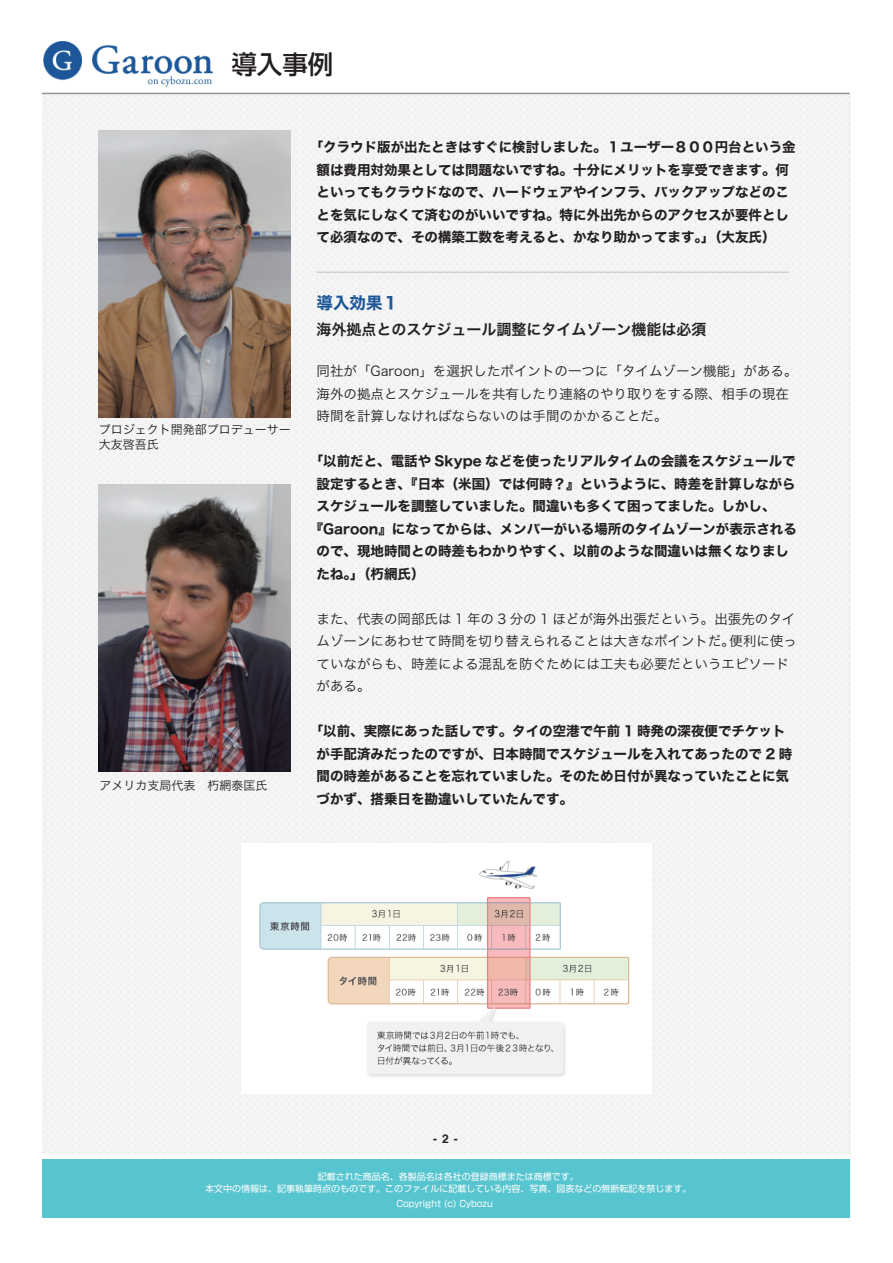
<style>
.page{position:relative;width:893px;height:1263px;background:#fff}
.page>*{position:absolute;margin:0;border:0;box-sizing:border-box;transform-origin:0 0}
.t1{font:500 25.5px "Shin Go Pro";color:#231f20}
.t2{font:16.5px "Hira Kaku Std W7";color:#1e5799}
.t3{font:15px "Hira Kaku Std W6";color:#231f20}
.t4{font:13.5px/22.5px "Hira Kaku Std W7";color:#231f20}
.t5{font:13.5px/22.5px "Hira Kaku Std W3";color:#231f20}
.t6{font:12px/15px "Hira Kaku Std W3";color:#231f20}
.t7{font:700 12px "Helvetica";color:#231f20}
.t8{font:9px/12px "Shin Go Pro";color:#fff;text-align:center}
</style>
<div class="page">
<div style="left:42px;top:94px;width:808px;height:1123px;background:#f4f5f4"></div>
<hr style="left:42px;top:93px;width:808px;height:1px;background:#939498">
<div style="left:42px;top:1158px;width:808px;height:60px;background:#57c5cf"></div>
<hr style="left:42px;top:1154px;width:808px;height:4px;background:#fff">
<img style="left:43px;top:41px;width:169px;height:46px">
<img style="left:241px;top:844px;width:411px;height:249px">
<img style="left:99px;top:130px;width:191px;height:287px">
<hr style="left:316px;top:272px;width:473px;height:1px;background:#cfd0d1">
<img style="left:99px;top:484px;width:191px;height:287px">
<h1 class="t1" style="left:231px;top:43px;width:103px">導入事例</h1>
<p class="t4" style="left:316px;top:137px;width:481px;text-indent:-7px">「クラウド版が出たときはすぐに検討しました。１ユーザー８００円台という金額は費用対効果としては問題ないですね。十分にメリットを享受できます。何といってもクラウドなので、ハードウェアやインフラ、バックアップなどのことを気にしなくて済むのがいいですね。特に外出先からのアクセスが要件として必須なので、その構築工数を考えると、かなり助かってます。」（大友氏）</p>
<p class="t2" style="left:316px;top:290px;width:84px">導入効果１</p>
<p class="t6" style="left:99px;top:422px;width:194px">プロジェクト開発部プロデューサー大友啓吾氏</p>
<p class="t6" style="left:99px;top:778px;width:169px">アメリカ支局代表　朽網泰匡氏</p>
<p class="t3" style="left:316px;top:318px;width:391px">海外拠点とのスケジュール調整にタイムゾーン機能は必須</p>
<p class="t5" style="left:316px;top:360px;width:482px">同社が「Garoon」を選択したポイントの一つに「タイムゾーン機能」がある。海外の拠点とスケジュールを共有したり連絡のやり取りをする際、相手の現在時間を計算しなければならないのは手間のかかることだ。</p>
<p class="t4" style="left:310px;top:451px;width:487px">「以前だと、電話や Skype などを使ったリアルタイムの会議をスケジュールで</p>
<p class="t4" style="left:316px;top:473px;width:481px">設定するとき、『日本（米国）では何時？』というように、時差を計算しながら</p>
<p class="t4" style="left:316px;top:496px;width:460px">スケジュールを調整していました。間違いも多くて困ってました。しかし、</p>
<p class="t4" style="left:310px;top:518px;width:489px">『Garoon』になってからは、メンバーがいる場所のタイムゾーンが表示される</p>
<p class="t4" style="left:316px;top:541px;width:474px">ので、現地時間との時差もわかりやすく、以前のような間違いは無くなりまし</p>
<p class="t4" style="left:316px;top:563px;width:109px">たね。」（朽網氏）</p>
<p class="t5" style="left:316px;top:607px;width:482px">また、代表の岡部氏は 1 年の 3 分の 1 ほどが海外出張だという。出張先のタイムゾーンにあわせて時間を切り替えられることは大きなポイントだ。便利に使っていながらも、時差による混乱を防ぐためには工夫も必要だというエピソードがある。</p>
<p class="t4" style="left:316px;top:721px;width:477px;text-indent:-7px">「以前、実際にあった話しです。タイの空港で午前 1 時発の深夜便でチケットが手配済みだったのですが、日本時間でスケジュールを入れてあったので 2 時間の時差があることを忘れていました。そのため日付が異なっていたことに気づかず、搭乗日を勘違いしていたんです。</p>
<p class="t7" style="left:433px;top:1129px;width:26px">- 2 -</p>
<p class="t8" style="left:205px;top:1170px;width:487px">記載された商品名、各製品名は各社の登録商標または商標です。<br>本文中の情報は、記事執筆時点のものです。このファイルに記載している内容、写真、図表などの無断転記を禁じます。</p>
<p class="t8" style="left:396px;top:1197px;width:98px">Copyright (c) Cybozu</p>
</div>
